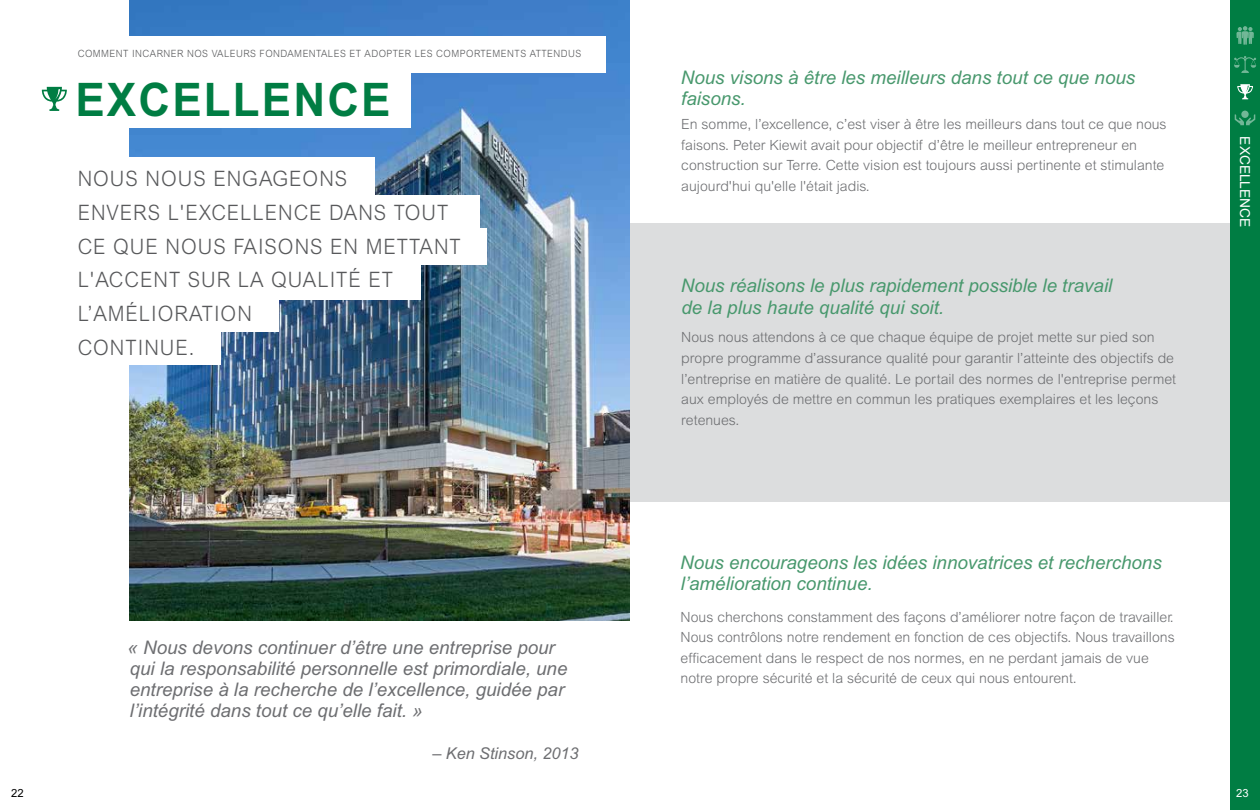
<style>
.page{position:relative;width:1260px;height:810px;background:#fff}
.page>*{position:absolute;margin:0;border:0;box-sizing:border-box;transform-origin:0 0}
.t1{font:700 46.25px "Arial MT Std";letter-spacing:.05em;color:#007d43;scale:.95 1}
.t2{font:300 21.25px/33.8px "Arial MT Std";letter-spacing:.05em;color:#58595b;scale:.95 1}
.t3{font:italic 18.75px/21.2px "Arial MT Std";color:#48986d}
.t4{font:italic 18.75px/21.2px "Arial MT Std";color:#6d6e71}
.t5{font:italic 16.25px "Arial MT Std";color:#6d6e71}
.t6{font:300 14px/20.6px "Arial MT Std";color:#6d6e71}
.t7{font:13.75px "Arial MT Std";color:#fff}
.t8{font:11.25px "Arial MT Std";color:#000}
.t9{font:11.25px "Arial MT Std";color:#fff}
.t10{font:300 10px "Arial MT Std";letter-spacing:.05em;color:#58595b;scale:.95 1}
</style>
<div class="page">
<div style="left:1230px;top:0;width:30px;height:810px;background:#007d43"></div>
<svg style="left:1234px;top:56px;width:22px;height:17px"></svg>
<svg style="left:1235px;top:114px;width:20px;height:11px"></svg>
<svg style="left:1241px;top:111px;width:8px;height:7px"></svg>
<svg style="left:1237px;top:84px;width:16px;height:15px"></svg>
<svg style="left:1236px;top:26px;width:18px;height:19px"></svg>
<img style="left:130px;top:0;width:500px;height:620px">
<svg style="left:42px;top:87px;width:25px;height:24px"></svg>
<div style="left:630px;top:224px;width:600px;height:278px;background:#dcddde"></div>
<div style="left:102px;top:72px;width:308px;height:56px;background:#fff"></div>
<div style="left:0;top:36px;width:606px;height:37px;background:#fff"></div>
<div style="left:0;top:158px;width:374px;height:39px;background:#fff"></div>
<div style="left:0;top:196px;width:480px;height:33px;background:#fff"></div>
<div style="left:0;top:264px;width:420px;height:36px;background:#fff"></div>
<div style="left:0;top:228px;width:487px;height:36px;background:#fff"></div>
<div style="left:0;top:295px;width:279px;height:37px;background:#fff"></div>
<div style="left:0;top:328px;width:220px;height:37px;background:#fff"></div>
<p class="t10" style="left:78px;top:48px;width:532px">COMMENT INCARNER NOS VALEURS FONDAMENTALES ET ADOPTER LES COMPORTEMENTS ATTENDUS</p>
<h1 class="t1" style="left:75px;top:72px;width:333px">EXCELLENCE</h1>
<h2 class="t2" style="left:78px;top:162px;width:405px">NOUS NOUS ENGAGEONS<br>ENVERS L'EXCELLENCE DANS TOUT<br>CE QUE NOUS FAISONS EN METTANT<br>L'ACCENT SUR LA QUALITÉ ET<br>L’AMÉLIORATION<br>CONTINUE.</h2>
<h3 class="t4" style="left:128px;top:636px;width:441px">« Nous devons continuer d’être une entreprise pour qui la responsabilité personnelle est primordiale, une entreprise à la recherche de l’excellence, guidée par l’intégrité dans tout ce qu’elle fait. »</h3>
<p class="t5" style="left:432px;top:743px;width:148px">– Ken Stinson, 2013</p>
<h3 class="t3" style="left:681px;top:67px;width:456px">Nous visons à être les meilleurs dans tout ce que nous faisons.</h3>
<p class="t6" style="left:681px;top:114px;width:487px">En somme, l’excellence, c’est viser à être les meilleurs dans tout ce que nous faisons. Peter Kiewit avait pour objectif d’être le meilleur entrepreneur en construction sur Terre. Cette vision est toujours aussi pertinente et stimulante aujourd'hui qu'elle l'était jadis.</p>
<h3 class="t3" style="left:681px;top:275px;width:433px">Nous réalisons le plus rapidement possible le travail de la plus haute qualité qui soit.</h3>
<p class="t6" style="left:681px;top:327px;width:496px">Nous nous attendons à ce que chaque équipe de projet mette sur pied son propre programme d’assurance qualité pour garantir l’atteinte des objectifs de l’entreprise en matière de qualité. Le portail des normes de l'entreprise permet aux employés de mettre en commun les pratiques exemplaires et les leçons retenues.</p>
<h3 class="t3" style="left:680px;top:551px;width:483px">Nous encourageons les idées innovatrices et recherchons l’amélioration continue.</h3>
<p class="t6" style="left:681px;top:606px;width:496px">Nous cherchons constamment des façons d’améliorer notre façon de travailler.<br>Nous contrôlons notre rendement en fonction de ces objectifs. Nous travaillons efficacement dans le respect de nos normes, en ne perdant jamais de vue notre propre sécurité et la sécurité de ceux qui nous entourent.</p>
<p class="t7" style="left:1253px;top:136px;width:92px;rotate:90deg">EXCELLENCE</p>
<p class="t8" style="left:11px;top:786px;width:14px">22</p>
<p class="t9" style="left:1236px;top:786px;width:14px">23</p>
</div>
